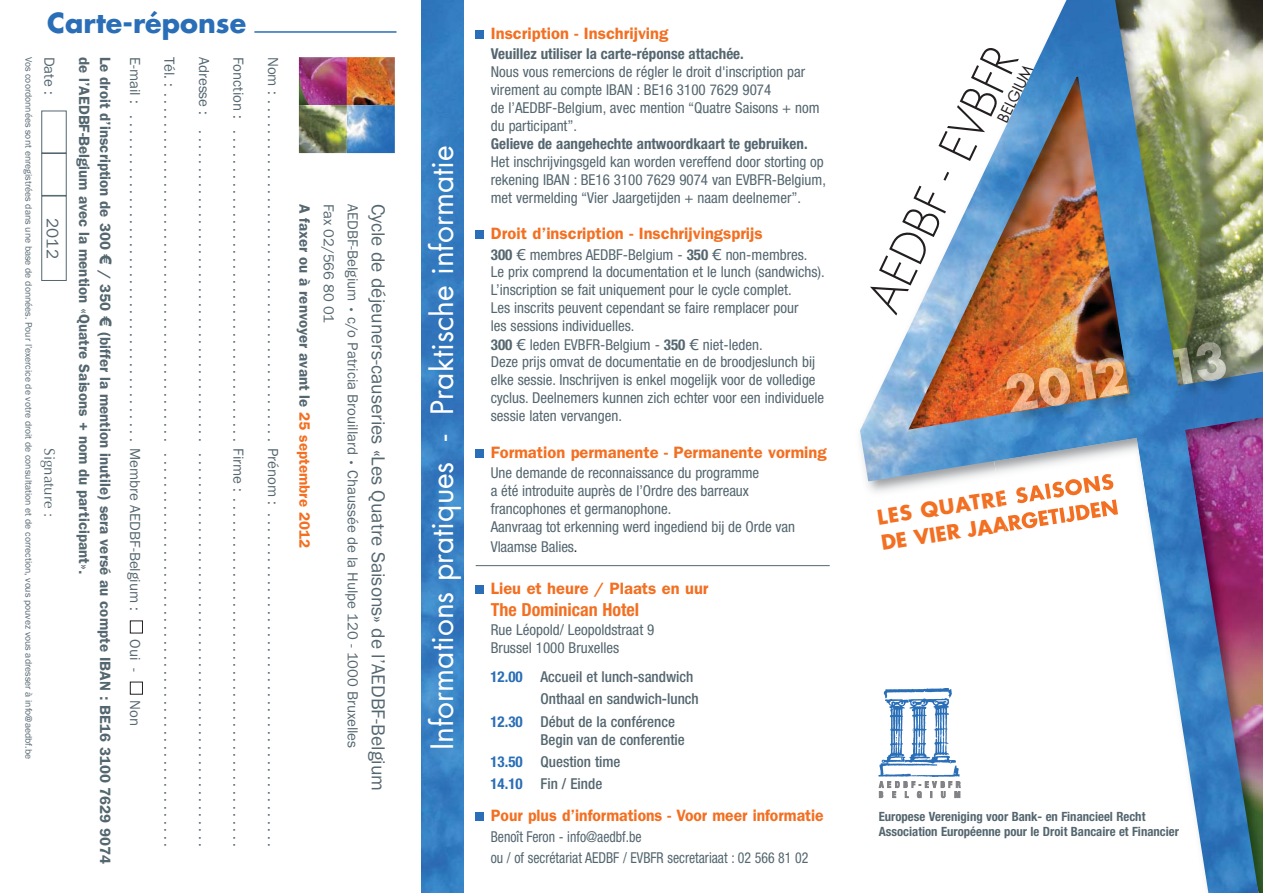
<style>
.page{position:relative;width:1263px;height:893px;background:#fff}
.page>*{position:absolute;margin:0;border:0;box-sizing:border-box;transform-origin:0 0}
.t1{font:300 46.35px "Futura LT";color:#231f20}
.t2{font:30px "Futura LT";color:#fff}
.t3{font:700 27px "Futura LT";color:#296eb6}
.t4{font:700 19.95px/26px "Futura LT";color:#f36f21}
.t5{font:19.5px "Franklin Gothic";color:#54666f}
.t6{font:700 condensed 18px "Helvetica Neue";color:#f36f21}
.t7{font:17.25px "Franklin Gothic";color:#54666f}
.t8{font:600 16.5px "Franklin Gothic";color:#f36f21}
.t9{font:600 16.5px "Franklin Gothic";color:#f36f21;scale:.95 1}
.t10{font:condensed 15px/18px "Helvetica Neue";color:#54666f}
.t11{font:15px "Franklin Gothic";color:#54666f}
.t12{font:600 15px/30px "Franklin Gothic";color:#54666f}
.t13{font:500 condensed 15px/22.2px "Helvetica Neue";color:#54666f}
.t14{font:700 condensed 15px "Helvetica Neue";color:#54666f}
.t15{font:condensed 15px/21px "Helvetica Neue";color:#54666f;scale:.92 1}
.t16{font:15px "Optima";color:#54666f}
.t17{font:15px "Futura LT";color:#231f20}
.t18{font:700 condensed 12.75px/15.3px "Helvetica Neue";color:#54666f}
.t19{font:9.75px "Franklin Gothic";color:#54666f}
.s1{font-weight:400}
.s2{font-family:"Futura LT";font-weight:700}
.s3{color:#f36f21}
.s4{font-size:10.5px}
.s5{font-weight:700}
.s6{font-family:"Lucida Grande";font-stretch:normal}
.s7{color:#231f20}
.s8{font-weight:700;color:#296eb6}
</style>
<div class="page">
<img style="left:421px;top:0;width:42px;height:893px">
<div style="left:475px;top:449px;width:9px;height:9px;background:#296eb6"></div>
<div style="left:475px;top:812px;width:9px;height:9px;background:#296eb6"></div>
<div style="left:475px;top:231px;width:9px;height:8px;background:#296eb6"></div>
<div style="left:475px;top:585px;width:9px;height:9px;background:#296eb6"></div>
<div style="left:475px;top:30px;width:9px;height:9px;background:#296eb6"></div>
<hr style="left:476px;top:565px;width:354px;height:1px;background:#54666f">
<div style="left:130px;top:682px;width:13px;height:12px;border:1px solid #231f20"></div>
<div style="left:130px;top:621px;width:13px;height:12px;border:1px solid #231f20"></div>
<div style="left:41px;top:111px;width:26px;height:42px;border:1px solid #54666f"></div>
<div style="left:41px;top:153px;width:26px;height:43px;border:1px solid #54666f"></div>
<div style="left:41px;top:196px;width:26px;height:85px;border:1px solid #54666f"></div>
<hr style="left:254px;top:31px;width:142px;height:2px;background:#296eb6">
<img style="left:860px;top:0;width:403px;height:893px">
<img style="left:994px;top:517px;width:155px;height:24px">
<img style="left:1168px;top:320px;width:18px;height:3px">
<img style="left:976px;top:331px;width:10px;height:86px">
<img style="left:986px;top:323px;width:217px;height:194px">
<img style="left:999px;top:474px;width:114px;height:33px">
<img style="left:1003px;top:499px;width:115px;height:33px">
<img style="left:1006px;top:367px;width:65px;height:46px">
<svg style="left:1052px;top:404px;width:11px;height:3px"></svg>
<img style="left:1076px;top:362px;width:20px;height:38px">
<img style="left:1095px;top:357px;width:33px;height:40px">
<img style="left:1216px;top:427px;width:47px;height:76px">
<img style="left:1186px;top:312px;width:77px;height:59px">
<img style="left:1203px;top:371px;width:60px;height:56px">
<img style="left:1203px;top:427px;width:13px;height:79px">
<img style="left:1168px;top:326px;width:27px;height:2px">
<img style="left:1139px;top:328px;width:64px;height:183px">
<img style="left:1172px;top:348px;width:21px;height:37px">
<img style="left:1196px;top:341px;width:31px;height:41px">
<img style="left:1206px;top:378px;width:15px;height:4px">
<svg style="left:878px;top:688px;width:82px;height:110px"></svg>
<img style="left:299px;top:57px;width:96px;height:96px">
<p class="t19" style="left:32px;top:57px;width:704px;rotate:90deg">Vos coordonnées sont enregistrées dans une base de données. Pour l’exercice de votre droit de consultation et de correction, vous pouvez vous adresser à info@aedbf.be</p>
<h3 class="t3" style="left:47px;top:11px;width:200px">Carte-réponse</h3>
<p class="t11" style="left:55px;top:57px;width:39px;rotate:90deg">Date :</p>
<p class="t12" style="left:98px;top:57px;width:519px;rotate:90deg">de l’AEDBF-Belgium avec la mention «Quatre Saisons + nom du participant».</p>
<p class="t7" style="left:59px;top:218px;width:43px;rotate:90deg">2012</p>
<p class="t16" style="left:58px;top:448px;width:70px;rotate:90deg">Signature :</p>
<p class="t12" style="left:149px;top:57px;width:809px;text-indent:643px;rotate:90deg"><span class="s1">Non<br></span>Le droit d’inscription de 300 <span class="s2">€</span> / 350 <span class="s2">€</span> (biffer la mention inutile) sera versé au compte IBAN : BE16 3100 7629 9074</p>
<p class="t11" style="left:140px;top:57px;width:556px;rotate:90deg">E-mail : . . . . . . . . . . . . . . . . . . . . . . . . . . . . . . . . . . . . . . . . . . . . Membre AEDBF-Belgium :</p>
<p class="t11" style="left:140px;top:639px;width:35px;rotate:90deg">Oui -</p>
<p class="t11" style="left:175px;top:57px;width:792px;rotate:90deg">Tél. : . . . . . . . . . . . . . . . . . . . . . . . . . . . . . . . . . . . . . . . . . . . . . . . . . . . . . . . . . . . . . . . . . . . . . . . . . . . . . . . . . . . . . . . . . . . . . . . . . . . .</p>
<p class="t11" style="left:209px;top:57px;width:792px;rotate:90deg">Adresse : . . . . . . . . . . . . . . . . . . . . . . . . . . . . . . . . . . . . . . . . . . . . . . . . . . . . . . . . . . . . . . . . . . . . . . . . . . . . . . . . . . . . . . . . . . . . . . .</p>
<p class="t11" style="left:244px;top:57px;width:792px;rotate:90deg">Fonction : . . . . . . . . . . . . . . . . . . . . . . . . . . . . . . . . . . . . . . . . . . Firme : . . . . . . . . . . . . . . . . . . . . . . . . . . . . . . . . . . . . . . . . . . . . . . .</p>
<p class="t11" style="left:278px;top:57px;width:792px;rotate:90deg">Nom : . . . . . . . . . . . . . . . . . . . . . . . . . . . . . . . . . . . . . . . . . . . . . . Prénom : . . . . . . . . . . . . . . . . . . . . . . . . . . . . . . . . . . . . . . . . . . . . .</p>
<p class="t12" style="left:318px;top:204px;width:346px;rotate:90deg">A faxer ou à renvoyer avant le <span class="s3">25 septembre 2012</span></p>
<p class="t11" style="left:334px;top:204px;width:121px;rotate:90deg">Fax 02/566 80 01</p>
<p class="t11" style="left:358px;top:204px;width:546px;rotate:90deg">AEDBF-Belgium <span class="s4">•</span> c/o Patricia Brouillard <span class="s4">•</span> Chaussée de la Hulpe 120 - 1000 Bruxelles</p>
<h3 class="t5" style="left:385px;top:204px;width:589px;rotate:90deg">Cycle de déjeuners-causeries «Les Quatre Saisons» de l’AEDBF-Belgium</h3>
<h2 class="t2" style="left:428px;top:750px;width:606px;rotate:-90deg">Informations pratiques - Praktische informatie</h2>
<p class="t8" style="left:491px;top:27px;width:179px">Inscription - Inschrijving</p>
<p class="t14" style="left:491px;top:48px;width:255px">Veuillez utiliser la carte-réponse attachée.</p>
<p class="t10" style="left:491px;top:64px;width:330px">Nous vous remercions de régler le droit d'inscription par virement au compte IBAN : BE16 3100 7629 9074<br>de l’AEDBF-Belgium, avec mention “Quatre Saisons + nom du participant”.</p>
<p class="t14" style="left:491px;top:138px;width:318px">Gelieve de aangehechte antwoordkaart te gebruiken.</p>
<p class="t10" style="left:491px;top:154px;width:337px">Het inschrijvingsgeld kan worden vereffend door storting op rekening IBAN : BE16 3100 7629 9074 van EVBFR-Belgium, met vermelding “Vier Jaargetijden + naam deelnemer”.</p>
<p class="t8" style="left:491px;top:228px;width:273px">Droit d’inscription - Inschrijvingsprijs</p>
<p class="t10" style="left:491px;top:247px;width:335px"><span class="s5">300</span> <span class="s6">€</span> membres AEDBF-Belgium - <span class="s5">350</span> <span class="s6">€</span> non-membres.<br>Le prix comprend la documentation et le lunch (sandwichs).<br>L’inscription se fait uniquement pour le cycle complet.<br>Les inscrits peuvent cependant se faire remplacer pour<br>les sessions individuelles.<br><span class="s5">300</span> <span class="s6">€</span> leden EVBFR-Belgium - <span class="s5">350</span> <span class="s6">€</span> niet-leden.</p>
<p class="t10" style="left:491px;top:354px;width:335px">Deze prijs omvat de documentatie en de broodjeslunch bij elke sessie. Inschrijven is enkel mogelijk voor de volledige cyclus. Deelnemers kunnen zich echter voor een individuele sessie laten vervangen.</p>
<p class="t8" style="left:491px;top:446px;width:337px">Formation permanente - Permanente vorming</p>
<p class="t10" style="left:491px;top:465px;width:306px">Une demande de reconnaissance du programme<br>a été introduite auprès de l’Ordre des barreaux francophones et germanophone.<br>Aanvraag tot erkenning werd ingediend bij de Orde van</p>
<p class="t10" style="left:491px;top:539px;width:88px">Vlaamse Balies<span class="s7">.</span></p>
<p class="t8" style="left:491px;top:583px;width:219px">Lieu et heure / Plaats en uur</p>
<p class="t6" style="left:491px;top:603px;width:150px">The Dominican Hotel</p>
<p class="t10" style="left:491px;top:622px;width:165px">Rue Léopold/ Leopoldstraat 9<br>Brussel 1000 Bruxelles</p>
<p class="t13" style="left:490px;top:667px;width:205px"><span class="s8">12.00</span> Accueil et lunch-sandwich</p>
<p class="t13" style="left:540px;top:689px;width:160px">Onthaal en sandwich-lunch</p>
<p class="t13" style="left:490px;top:711px;width:186px"><span class="s8">12.30</span> Début de la conférence</p>
<p class="t13" style="left:490px;top:729px;width:196px;text-indent:50px">Begin van de conferentie<br><span class="s8">13.50</span> Question time<br><span class="s8">14.10</span> Fin / Einde</p>
<p class="t9" style="left:491px;top:809px;width:352px">Pour plus d’informations - Voor meer informatie</p>
<p class="t15" style="left:491px;top:827px;width:347px">Benoît Feron - info@aedbf.be<br>ou / of secrétariat AEDBF / EVBFR secretariaat : 02 566 81 02</p>
<h1 class="t1" style="left:861px;top:298px;width:288px;rotate:-64deg">AEDBF - EVBFR</h1>
<p class="t17" style="left:996px;top:119px;width:63px;rotate:-64deg">BELGIUM</p>
<h3 class="t4" style="left:875px;top:507px;width:241px;rotate:-9deg">LES QUATRE SAISONS<br>DE VIER JAARGETIJDEN</h3>
<p class="t18" style="left:879px;top:810px;width:302px">Europese Vereniging voor Bank- en Financieel Recht<br>Association Européenne pour le Droit Bancaire et Financier</p>
</div>
